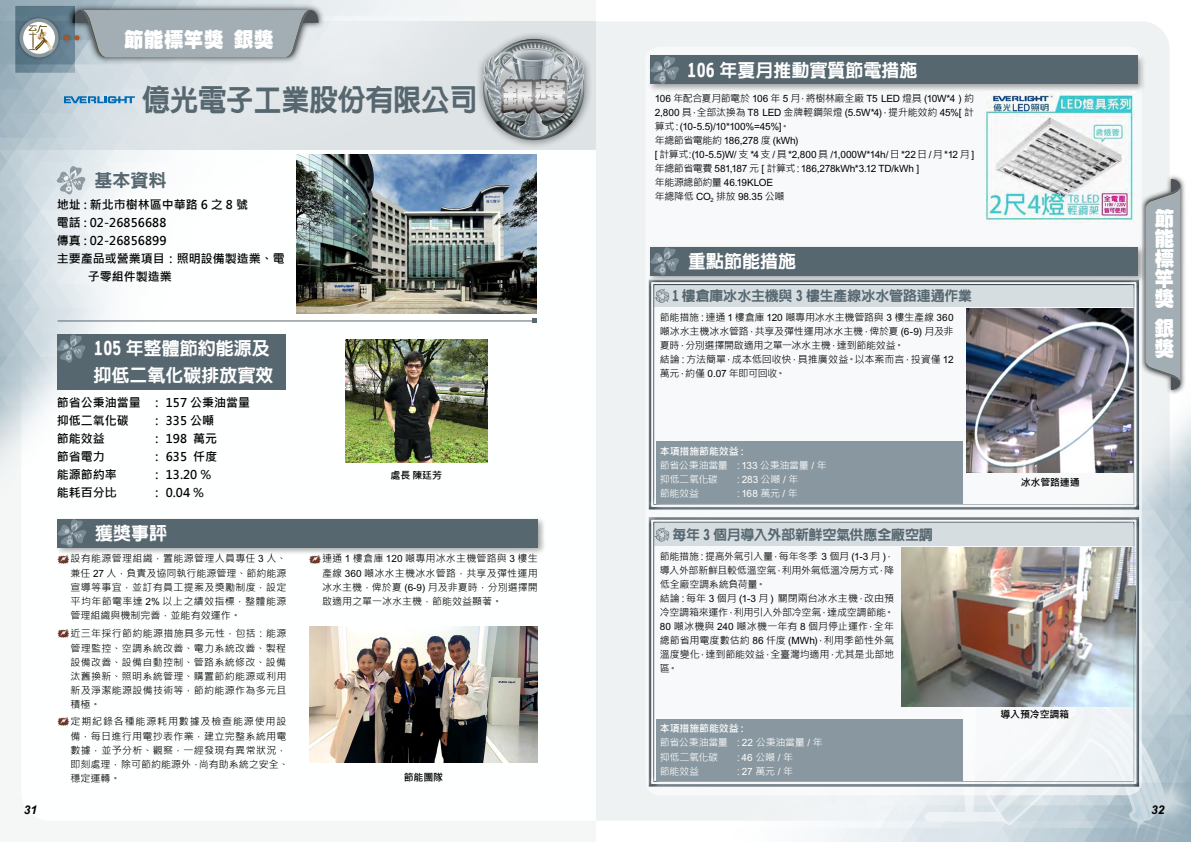
<style>
.page{position:relative;width:1191px;height:842px;background:#fff}
.page>*{position:absolute;margin:0;border:0;box-sizing:border-box;transform-origin:0 0}
.t1{font:800 30px "AR Hei B5";letter-spacing:-.02em;color:#576770;scale:.95 1}
.t2{font:900 20px/20px "AR Hei B5";color:#fff;text-align:justify}
.t3{font:800 18px/26.8px "AR Hei B5";color:#fff}
.t4{font:800 18px "AR Hei B5";color:#576770}
.t5{font:800 14px "AR Hei B5";letter-spacing:-.015em;color:#576770}
.t6{font:700 12px/18px "Microsoft Jheng Hei";color:#000}
.t7{font:italic 700 12px "Arial";color:#000}
.t8{font:10px/14px "Microsoft Jheng Hei";color:#000}
.t9{font:10px/14px "Arial";letter-spacing:-.015em;color:#000}
.t10{font:10px/14px "Microsoft Jheng Hei";letter-spacing:-.03em;color:#fff}
.t11{font:10px/15px "Microsoft Jheng Hei";letter-spacing:.03em;color:#000}
.t12{font:10px/15px "Microsoft Jheng Hei";letter-spacing:.025em;color:#000}
.t13{font:10px/15px "Microsoft Jheng Hei";letter-spacing:.08em;color:#000}
.t14{font:10px "Microsoft Jheng Hei";letter-spacing:-.04em;color:#000}
.t15{font:700 10px "Microsoft Jheng Hei";letter-spacing:-.02em;color:#000}
.s1{font-family:"Arial"}
.s2{font-family:"Microsoft Jheng Hei"}
.s3{font-weight:700}
</style>
<div class="page">
<div style="left:0;top:0;width:595px;height:842px;background:#f5f7f7"></div>
<div style="left:21px;top:21px;width:1148px;height:800px;background:linear-gradient(to right,#fff,#ebeff0);border-radius:28px"></div>
<img style="left:0;top:0;width:564px;height:502px">
<img style="left:667px;top:398px;width:524px;height:444px">
<img style="left:1141px;top:171px;width:44px;height:227px">
<svg style="left:1145px;top:179px;width:35px;height:211px;background:#a6b0b5"></svg>
<img style="left:77px;top:0;width:251px;height:67px">
<svg style="left:917px;top:558px;width:274px;height:284px;background:#cad7de"></svg>
<img style="left:1114px;top:747px;width:77px;height:95px">
<img style="left:1px;top:0;width:76px;height:72px">
<svg style="left:90px;top:10px;width:229px;height:49px;background:#a3adb3"></svg>
<img style="left:14px;top:10px;width:76px;height:76px">
<div style="left:645px;top:47px;width:496px;height:748px;background:#f8f9fa;border-radius:14px"></div>
<div style="left:474px;top:30px;width:119px;height:119px;background:#000;opacity:.5"></div>
<svg style="left:479px;top:39px;width:109px;height:105px;background:#a7adaf"></svg>
<div style="left:57px;top:334px;width:228px;height:56px;background:#576770"></div>
<svg style="left:57px;top:166px;width:28px;height:28px"></svg>
<div style="left:55px;top:516px;width:491px;height:40px;background:#000;opacity:.35"></div>
<div style="left:58px;top:519px;width:480px;height:28px;background:#576770"></div>
<svg style="left:58px;top:519px;width:28px;height:28px"></svg>
<div style="left:647px;top:53px;width:498px;height:39px;background:#000;opacity:.35"></div>
<div style="left:650px;top:56px;width:487px;height:28px;background:#576770"></div>
<svg style="left:650px;top:56px;width:29px;height:28px"></svg>
<div style="left:647px;top:244px;width:499px;height:40px;background:#000;opacity:.35"></div>
<div style="left:650px;top:247px;width:488px;height:29px;background:#576770"></div>
<svg style="left:650px;top:247px;width:29px;height:25px"></svg>
<img style="left:297px;top:154px;width:240px;height:160px">
<img style="left:345px;top:339px;width:142px;height:123px">
<img style="left:309px;top:626px;width:229px;height:136px">
<hr style="left:58px;top:320px;width:477px;height:1px;background:#576770">
<svg style="left:533px;top:319px;width:4px;height:4px"></svg>
<svg style="left:57px;top:334px;width:28px;height:29px"></svg>
<svg style="left:64px;top:96px;width:71px;height:7px"></svg>
<img style="left:985px;top:93px;width:148px;height:128px">
<div style="left:643px;top:275px;width:503px;height:242px;background:#000;opacity:.75"></div>
<div style="left:643px;top:512px;width:503px;height:282px;background:#000;opacity:.75"></div>
<svg style="left:58px;top:554px;width:12px;height:10px"></svg>
<svg style="left:58px;top:628px;width:12px;height:10px"></svg>
<svg style="left:58px;top:717px;width:12px;height:9px"></svg>
<svg style="left:309px;top:554px;width:12px;height:10px"></svg>
<h2 class="t2" style="left:124px;top:29px;width:152px">節能標竿獎 銀獎</h2>
<h1 class="t1" style="left:142px;top:84px;width:355px">億光電子工業股份有限公司</h1>
<h3 class="t4" style="left:94px;top:171px;width:73px">基本資料</h3>
<p class="t6" style="left:57px;top:195px;width:193px">地址 : 新北市樹林區中華路 6 之 8 號</p>
<p class="t6" style="left:57px;top:213px;width:111px">電話 : 02-26856688</p>
<p class="t6" style="left:57px;top:231px;width:111px">傳真 : 02-26856899</p>
<p class="t6" style="left:57px;top:249px;width:230px">主要產品或營業項目：照明設備製造業、電</p>
<p class="t6" style="left:88px;top:267px;width:86px">子零組件製造業</p>
<h3 class="t3" style="left:94px;top:335px;width:181px">105 年整體節約能源及抑低二氧化碳排放實效</h3>
<p class="t6" style="left:57px;top:394px;width:195px">節省公秉油當量 ： 157 公秉油當量抑低二氧化碳</p>
<p class="t6" style="left:151px;top:412px;width:65px">： 335 公噸</p>
<p class="t6" style="left:57px;top:430px;width:49px">節能效益</p>
<p class="t6" style="left:151px;top:430px;width:68px">： 198 萬元</p>
<p class="t6" style="left:57px;top:448px;width:49px">節省電力</p>
<p class="t6" style="left:151px;top:448px;width:68px">： 635 仟度</p>
<p class="t6" style="left:57px;top:466px;width:61px">能源節約率</p>
<p class="t6" style="left:151px;top:466px;width:62px">： 13.20 %</p>
<p class="t6" style="left:57px;top:484px;width:61px">能耗百分比</p>
<p class="t6" style="left:151px;top:484px;width:55px">： 0.04 %</p>
<h3 class="t3" style="left:95px;top:520px;width:73px">獲獎事評</h3>
<p class="t11" style="left:71px;top:551px;width:217px">設有能源管理組織，置能源管理人員專任 <span class="s1">3</span> 人、兼任 <span class="s1">27</span> 人，負責及協同執行能源管理、節約能源</p>
<p class="t8" style="left:71px;top:581px;width:217px;text-align:justify">宣導等事宜，並訂有員工提案及獎勵制度，設定平均年節電率達 <span class="s1">2%</span> 以上之績效指標，整體能源管理組織與機制完善，並能有效運作。</p>
<p class="t11" style="left:71px;top:625px;width:217px">近三年採行節約能源措施具多元性，包括：能源管理監控、空調系統改善、電力系統改善、製程</p>
<p class="t8" style="left:71px;top:655px;width:217px;text-align:justify">設備改善、設備自動控制、管路系統修改、設備汰舊換新、照明系統管理、購置節約能源或利用新及淨潔能源設備技術等，節約能源作為多元且積極。</p>
<p class="t13" style="left:71px;top:714px;width:217px">定期紀錄各種能源耗用數據及檢查能源使用設備，每日進行用電抄表作業，建立完整系統用電</p>
<p class="t8" style="left:71px;top:743px;width:220px">數據，並予分析、觀察，一經發現有異常狀況，即刻處理，除可節約能源外，尚有助系統之安全、穩定運轉。</p>
<p class="t15" style="left:390px;top:469px;width:53px">處長 陳廷芳</p>
<p class="t12" style="left:322px;top:551px;width:217px">連通 <span class="s1">1</span> 樓倉庫 <span class="s1">120</span> 噸專用冰水主機管路與 <span class="s1">3</span> 樓生產線 <span class="s1">360</span> 噸冰水主機冰水管路，共享及彈性運用</p>
<p class="t8" style="left:322px;top:581px;width:217px">冰水主機，俾於夏 <span class="s1">(6-9)</span> 月及非夏時，分別選擇開啟適用之單一冰水主機，節能效益顯著。</p>
<p class="t15" style="left:404px;top:771px;width:41px">節能團隊</p>
<h3 class="t3" style="left:688px;top:56px;width:231px">106 年夏月推動實質節電措施</h3>
<p class="t14" style="left:655px;top:92px;width:321px"><span class="s1">106</span> 年配合夏月節電於 <span class="s1">106</span> 年 <span class="s1">5</span> 月，將樹林廠全廠 <span class="s1">T5 LED</span> 燈具 <span class="s1">(10W*4 )</span> 約</p>
<p class="t9" style="left:655px;top:106px;width:321px">2,800 <span class="s2">具，全部汰換為</span> T8 LED <span class="s2">金牌輕鋼架燈</span> (5.5W*4)<span class="s2">，提升能效約</span> 45%[ <span class="s2">計算式：</span>(10-5.5)/10*100%=45%]<span class="s2">。<br>年總節省電能約</span> 186,278 <span class="s2">度</span> (kWh)<br>[ <span class="s2">計算式：</span>(10-5.5)W/ <span class="s2">支</span> *4<span class="s2">支</span> /<span class="s2">具</span>*2,800 <span class="s2">具</span> /1,000W*14h/<span class="s2">日</span>*22<span class="s2">日</span>/<span class="s2">月</span>*12 <span class="s2">月</span> ]<span class="s2">年總節省電費</span> 581,187 <span class="s2">元</span> [ <span class="s2">計算式：</span>186,278kWh*3.12 TD/kWh ]<br><span class="s2">年能源總節約量</span> 46.19KLOE</p>
<p class="t8" style="left:655px;top:190px;width:131px">年總降低 <span class="s1">CO</span><sub>2</sub> 排放 <span class="s1">98.35</span> 公噸</p>
<h3 class="t3" style="left:688px;top:248px;width:109px">重點節能措施</h3>
<h3 class="t5" style="left:672px;top:288px;width:301px">1 樓倉庫冰水主機與 3 樓生產線冰水管路連通作業</h3>
<p class="t8" style="left:660px;top:310px;width:295px">節能措施：連通 <span class="s1">1</span> 樓倉庫 <span class="s1">120</span> 噸專用冰水主機管路與 <span class="s1">3</span> 樓生產線 <span class="s1">360</span>噸冰水主機冰水管路，共享及彈性運用冰水主機，俾於夏 <span class="s1">(6-9)</span> 月及非夏時，分別選擇開啟適用之單一冰水主機，達到節能效益。<br>結論：方法簡單，成本低回收快，具推廣效益。以本案而言，投資僅 <span class="s1">12</span>萬元，約僅 <span class="s1">0.07</span> 年即可回收。</p>
<p class="t10" style="left:660px;top:444px;width:169px"><span class="s3">本項措施節能效益：<br></span>節省公秉油當量：<span class="s1">133</span> 公秉油當量 <span class="s1">/</span> 年抑低二氧化碳</p>
<p class="t10" style="left:733px;top:472px;width:66px">：<span class="s1">283</span> 公噸 <span class="s1">/</span> 年</p>
<p class="t10" style="left:660px;top:486px;width:41px">節能效益</p>
<p class="t10" style="left:733px;top:486px;width:66px">：<span class="s1">168</span> 萬元 <span class="s1">/</span> 年</p>
<h3 class="t5" style="left:672px;top:527px;width:262px">每年 3 個月導入外部新鮮空氣供應全廠空調</h3>
<p class="t8" style="left:660px;top:550px;width:236px">節能措施：提高外氣引入量，每年冬季 <span class="s1">3</span> 個月 <span class="s1">(1-3</span> 月 <span class="s1">)</span>，導入外部新鮮且較低溫空氣，利用外氣低溫冷房方式，降低全廠空調系統負荷量。<br>結論：每年 <span class="s1">3</span> 個月 <span class="s1">(1-3</span> 月 <span class="s1">)</span> 關閉兩台冰水主機，改由預冷空調箱來運作，利用引入外部冷空氣，達成空調節能。<br><span class="s1">80</span> 噸冰機與 <span class="s1">240</span> 噸冰機一年有 <span class="s1">8</span> 個月停止運作，全年總節省用電度數估約 <span class="s1">86</span> 仟度 <span class="s1">(MWh)</span>，利用季節性外氣溫度變化，達到節能效益，全臺灣均適用，尤其是北部地區。</p>
<p class="t10" style="left:660px;top:722px;width:164px"><span class="s3">本項措施節能效益：<br></span>節省公秉油當量：<span class="s1">22</span> 公秉油當量 <span class="s1">/</span> 年抑低二氧化碳</p>
<p class="t10" style="left:733px;top:750px;width:61px">：<span class="s1">46</span> 公噸 <span class="s1">/</span> 年</p>
<p class="t10" style="left:660px;top:764px;width:41px">節能效益</p>
<p class="t10" style="left:733px;top:764px;width:61px">：<span class="s1">27</span> 萬元 <span class="s1">/</span> 年</p>
<p class="t15" style="left:1020px;top:476px;width:61px">冰水管路連通</p>
<p class="t15" style="left:1000px;top:708px;width:70px">導入預冷空調箱</p>
<h2 class="t2" style="left:1154px;top:209px;width:21px">節能標竿獎</h2>
<h2 class="t2" style="left:1154px;top:319px;width:21px">銀獎</h2>
<p class="t7" style="left:24px;top:802px;width:15px">31</p>
<p class="t7" style="left:1151px;top:802px;width:15px">32</p>
</div>
